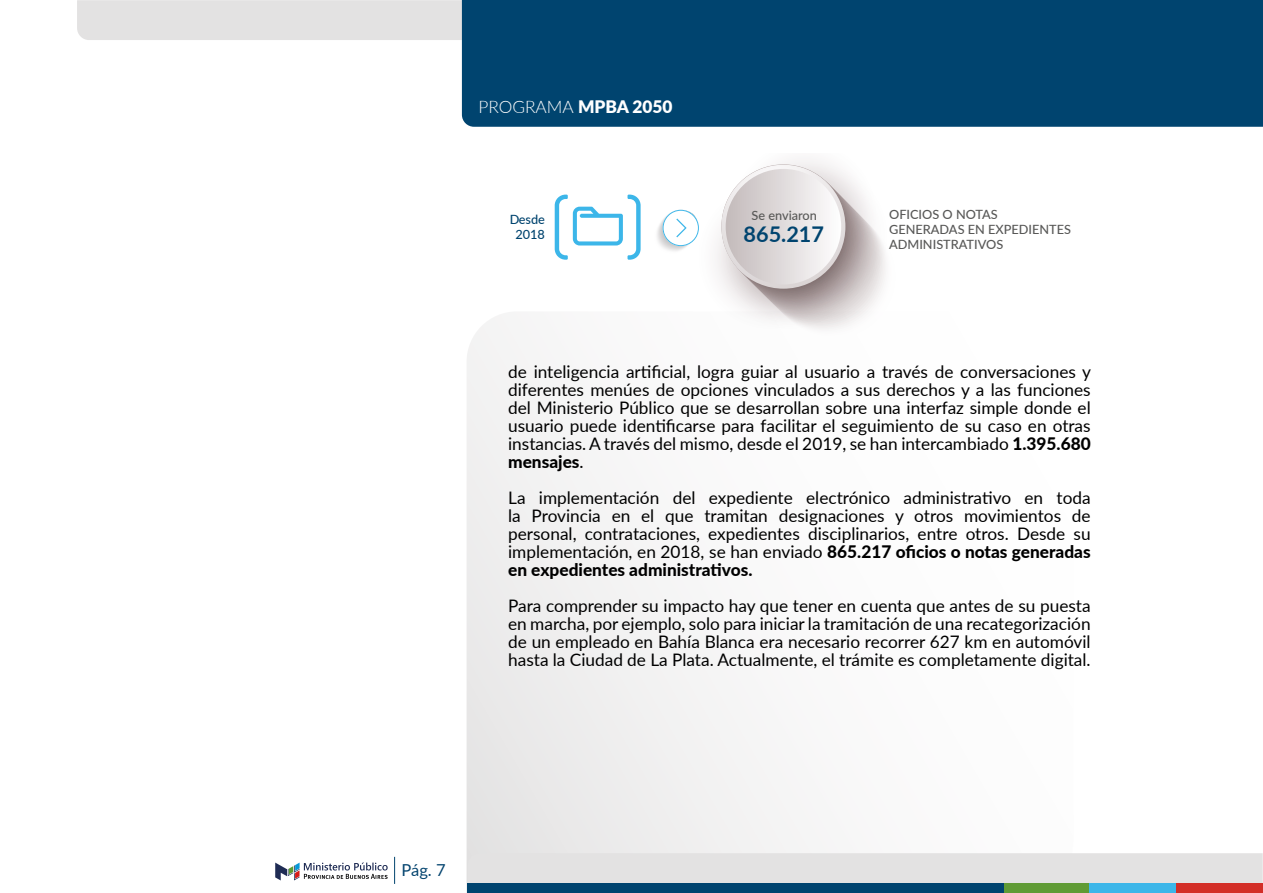
<style>
.page{position:relative;width:1263px;height:893px;background:#fff}
.page>*{position:absolute;margin:0;border:0;box-sizing:border-box;transform-origin:0 0}
.t1{font:700 21.6px "Lato";color:#00446f}
.t2{font:17.25px/18px "Lato";color:#000;text-align:justify}
.t3{font:300 17.25px "Lato";color:#fff}
.t4{font:16.5px "Lato";color:#04446f}
.t5{font:500 12.75px/15.3px "Lato";color:#585857}
.t6{font:500 12.75px/15.3px "Lato";color:#00446f;text-align:center}
.s1{font-weight:900}
.s2{font-weight:800}
.s3{font-weight:500}
</style>
<div class="page">
<svg style="left:275px;top:862px;width:113px;height:18px"></svg>
<svg style="left:394px;top:857px;width:1px;height:27px"></svg>
<svg style="left:467px;top:315px;width:344px;height:578px"></svg>
<div style="left:77px;top:0;width:385px;height:40px;background:#e3e2e2"></div>
<div style="left:462px;top:0;width:801px;height:127px;background:#00446f"></div>
<div style="left:468px;top:853px;width:795px;height:31px;background:#e3e2e2"></div>
<div style="left:1002px;top:884px;width:88px;height:9px;background:#609b35"></div>
<div style="left:1090px;top:884px;width:87px;height:9px;background:#3cb6e9"></div>
<div style="left:1177px;top:884px;width:86px;height:9px;background:#d32e27"></div>
<div style="left:468px;top:884px;width:536px;height:9px;background:#00446f"></div>
<svg style="left:555px;top:195px;width:86px;height:65px"></svg>
<div style="left:773px;top:216px;width:124px;height:124px;background:#fff;border-radius:50%"></div>
<svg style="left:770px;top:213px;width:124px;height:124px;fill:#f6f5f5"></svg>
<svg style="left:741px;top:162px;width:147px;height:147px"></svg>
<svg style="left:730px;top:160px;width:147px;height:127px"></svg>
<svg style="left:715px;top:183px;width:147px;height:147px;background:#bcb1b2"></svg>
<svg style="left:697px;top:183px;width:146px;height:147px"></svg>
<svg style="left:721px;top:165px;width:124px;height:124px"></svg>
<div style="left:726px;top:169px;width:115px;height:115px;background:linear-gradient(to right,#c3baba,#fefefe);border-radius:58px"></div>
<svg style="left:657px;top:209px;width:42px;height:45px"></svg>
<p class="t3" style="left:478px;top:94px;width:196px">PROGRAMA <span class="s1">MPBA 2050</span></p>
<p class="t6" style="left:509px;top:211px;width:37px">Desde<br>2018</p>
<p class="t5" style="left:889px;top:206px;width:183px">OFICIOS O NOTAS<br>GENERADAS EN EXPEDIENTES<br>ADMINISTRATIVOS</p>
<p class="t5" style="left:751px;top:207px;width:67px">Se enviaron</p>
<p class="t1" style="left:744px;top:218px;width:82px">865.217</p>
<p class="t2" style="left:508px;top:362px;width:584px">de inteligencia artificial, logra guiar al usuario a través de conversaciones y diferentes menúes de opciones vinculados a sus derechos y a las funciones del Ministerio Público que se desarrollan sobre una interfaz simple donde el usuario puede identificarse para facilitar el seguimiento de su caso en otras instancias. A través del mismo, desde el 2019, se han intercambiado <span class="s2">1.395.680 mensajes</span><span class="s3">.</span></p>
<p class="t2" style="left:508px;top:488px;width:584px">La implementación del expediente electrónico administrativo en toda la Provincia en el que tramitan designaciones y otros movimientos de personal, contrataciones, expedientes disciplinarios, entre otros. Desde su implementación, en 2018, se han enviado <span class="s2">865.217 oficios o notas generadas en expedientes administrativos.</span></p>
<p class="t2" style="left:508px;top:596px;width:584px">Para comprender su impacto hay que tener en cuenta que antes de su puesta en marcha, por ejemplo, solo para iniciar la tramitación de una recategorización de un empleado en Bahía Blanca era necesario recorrer 627 km en automóvil hasta la Ciudad de La Plata. Actualmente, el trámite es completamente digital.</p>
<p class="t4" style="left:402px;top:858px;width:46px">Pág. 7</p>
</div>
